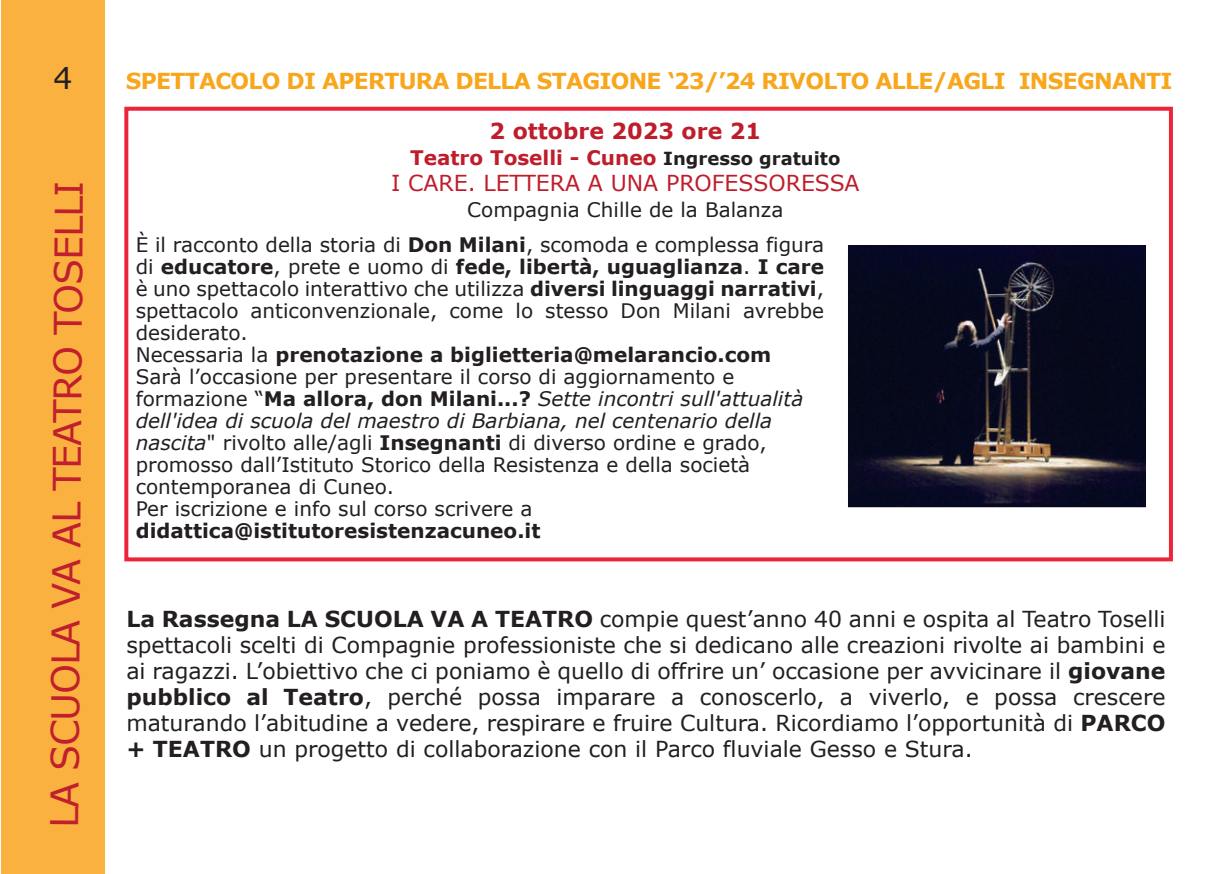
<style>
.page{position:relative;width:1225px;height:874px;background:#fff}
.page>*{position:absolute;margin:0;border:0;box-sizing:border-box;transform-origin:0 0}
.t1{font:38px "Verdana";letter-spacing:-.04em;color:#c01f2e}
.t2{font:30px "Verdana";color:#231f20}
.t3{font:22px/26px "Verdana";color:#231f20;text-align:justify}
.t4{font:700 22px "Verdana";letter-spacing:-.035em;color:#f8a61b}
.t5{font:22px "Verdana";color:#be1d2c}
.t6{font:700 22px "Verdana";color:#be1d2c}
.t7{font:20px/22px "Verdana";color:#231f20}
.t8{font:700 20px "Verdana";color:#231f20}
.t9{font:700 20px "Verdana";color:#be1d2c}
.s1{font-size:18px;color:#231f20}
.s2{font-weight:700}
.s3{font-style:italic}
</style>
<div class="page">
<div style="left:1px;top:0;width:103px;height:872px;background:#fbb13f"></div>
<div style="left:124px;top:107px;width:1049px;height:454px;border:4px solid #ed253b"></div>
<img style="left:848px;top:245px;width:297px;height:262px">
<h2 class="t2" style="left:53px;top:57px;width:21px">4</h2>
<p class="t4" style="left:126px;top:65px;width:1048px">SPETTACOLO DI APERTURA DELLA STAGIONE ‘23/’24 RIVOLTO ALLE/AGLI INSEGNANTI</p>
<h1 class="t1" style="left:41px;top:827px;width:648px;rotate:-90deg">LA SCUOLA VA AL TEATRO TOSELLI</h1>
<p class="t6" style="left:489px;top:115px;width:273px">2 ottobre 2023 ore 21</p>
<p class="t9" style="left:410px;top:143px;width:432px">Teatro Toselli - Cuneo <span class="s1">Ingresso gratuito</span></p>
<p class="t5" style="left:391px;top:167px;width:470px">I CARE. LETTERA A UNA PROFESSORESSA</p>
<p class="t7" style="left:467px;top:198px;width:318px">Compagnia Chille de la Balanza</p>
<p class="t7" style="left:136px;top:233px;width:690px">È il racconto della storia di <span class="s2">Don Milani</span>, scomoda e complessa figura di <span class="s2">educatore</span>, prete e uomo di <span class="s2">fede, libertà, uguaglianza</span>. <span class="s2">I care </span>è uno spettacolo interattivo che utilizza <span class="s2">diversi linguaggi narrativi</span>, spettacolo anticonvenzionale, come lo stesso Don Milani avrebbe desiderato.<br>Necessaria la <span class="s2">prenotazione a biglietteria@melarancio.com<br></span>Sarà l’occasione per presentare il corso di aggiornamento e formazione “<span class="s2">Ma allora, don Milani...?</span> <span class="s3">Sette incontri sull'attualità dell'idea di scuola del maestro di Barbiana, nel centenario della nascita</span>" rivolto alle/agli <span class="s2">Insegnanti</span> di diverso ordine e grado, promosso dall’Istituto Storico della Resistenza e della società contemporanea di Cuneo.<br>Per iscrizione e info sul corso scrivere a</p>
<p class="t8" style="left:136px;top:516px;width:406px">didattica@istitutoresistenzacuneo.it</p>
<p class="t3" style="left:126px;top:605px;width:1040px"><span class="s2">La Rassegna LA SCUOLA VA A TEATRO</span> compie quest’anno 40 anni e ospita al Teatro Toselli spettacoli scelti di Compagnie professioniste che si dedicano alle creazioni rivolte ai bambini e ai ragazzi. L’obiettivo che ci poniamo è quello di offrire un’ occasione per avvicinare il <span class="s2">giovane pubblico al Teatro</span>, perché possa imparare a conoscerlo, a viverlo, e possa crescere maturando l’abitudine a vedere, respirare e fruire Cultura. Ricordiamo l’opportunità di <span class="s2">PARCO + TEATRO</span> un progetto di collaborazione con il Parco fluviale Gesso e Stura.</p>
</div>
